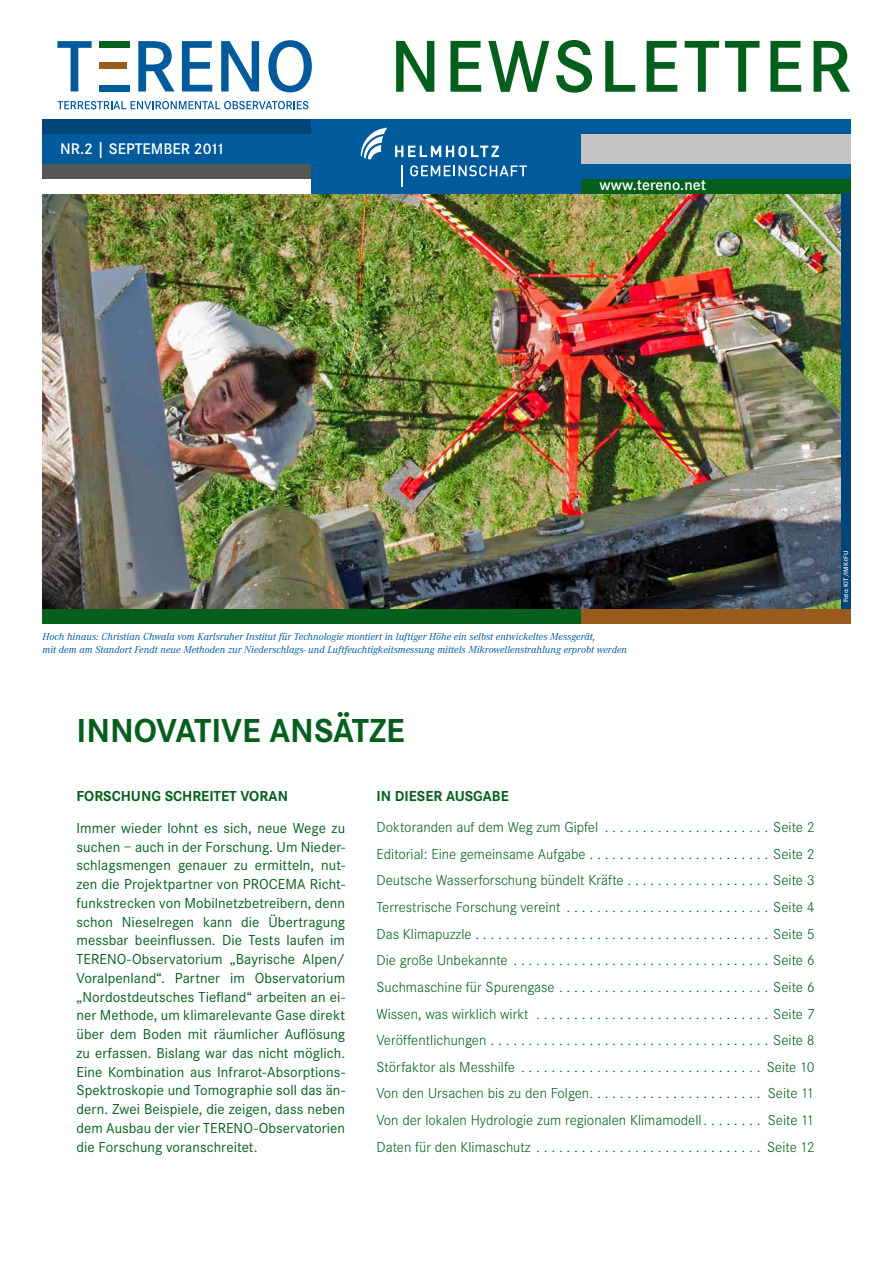
<style>
.page{position:relative;width:893px;height:1263px;background:#fff}
.page>*{position:absolute;margin:0;border:0;box-sizing:border-box;transform-origin:0 0}
.t1{font:600 76.2px "Corporate S";letter-spacing:.045em;color:#045f1c}
.Über_groß{font:700 34.5px "Corporate S";color:#045f1c}
.t2{font:600 15.9px "Corporate S";color:#fff}
.t3{font:300 15px "Corporate S";color:#045f1c}
.Fließ_block{font:15px/18.8px "Corporate S";letter-spacing:.005em;color:#045f1c;text-align:justify}
.Meldung_V2{font:700 15px "Corporate S";color:#045f1c}
.BU{font:italic 10.5px/12.6px "Corporate A";letter-spacing:.005em;color:#005a9c}
.Bildnachweis{font:600 6.75px "Corporate S";color:#fff}
</style>
<div class="page">
<svg style="left:57px;top:41px;width:35px;height:50px"></svg>
<svg style="left:138px;top:41px;width:36px;height:50px"></svg>
<svg style="left:182px;top:41px;width:30px;height:50px"></svg>
<svg style="left:221px;top:41px;width:38px;height:50px"></svg>
<svg style="left:268px;top:40px;width:44px;height:52px"></svg>
<div style="left:99px;top:85px;width:30px;height:6px;background:#005a9c"></div>
<div style="left:99px;top:62px;width:28px;height:7px;background:#985b1b"></div>
<div style="left:99px;top:41px;width:30px;height:7px;background:#045f1c"></div>
<svg style="left:58px;top:101px;width:250px;height:8px"></svg>
<img style="left:43px;top:193px;width:798px;height:416px">
<div style="left:43px;top:119px;width:269px;height:15px;background:#004579"></div>
<div style="left:43px;top:134px;width:269px;height:15px;background:#005a9c"></div>
<div style="left:43px;top:149px;width:269px;height:15px;background:#005a9c"></div>
<div style="left:43px;top:164px;width:269px;height:15px;background:#565655"></div>
<div style="left:43px;top:609px;width:269px;height:15px;background:#045f1c"></div>
<div style="left:312px;top:119px;width:269px;height:15px;background:#005a9c"></div>
<div style="left:312px;top:134px;width:269px;height:15px;background:#005a9c"></div>
<div style="left:312px;top:149px;width:269px;height:15px;background:#005a9c"></div>
<div style="left:312px;top:164px;width:269px;height:15px;background:#005a9c"></div>
<div style="left:312px;top:609px;width:269px;height:15px;background:#045f1c"></div>
<div style="left:312px;top:179px;width:269px;height:14px;background:#005a9c"></div>
<div style="left:581px;top:119px;width:269px;height:15px;background:#005a9c"></div>
<div style="left:581px;top:134px;width:269px;height:15px;background:#c5c5c6"></div>
<div style="left:581px;top:149px;width:269px;height:15px;background:#c5c5c6"></div>
<div style="left:581px;top:164px;width:269px;height:15px;background:#005a9c"></div>
<div style="left:581px;top:609px;width:269px;height:15px;background:#985b1b"></div>
<div style="left:581px;top:179px;width:269px;height:14px;background:#045f1c"></div>
<svg style="left:395px;top:146px;width:104px;height:11px"></svg>
<svg style="left:401px;top:165px;width:1px;height:22px"></svg>
<svg style="left:410px;top:165px;width:117px;height:11px"></svg>
<svg style="left:361px;top:128px;width:26px;height:31px"></svg>
<div style="left:841px;top:193px;width:9px;height:416px;background:#004579"></div>
<p class="t2" style="left:60px;top:140px;width:166px">NR.2 | SEPTEMBER 2011</p>
<p class="t1" style="left:390px;top:24px;width:463px">NEWSLETTER</p>
<p class="t2" style="left:599px;top:176px;width:108px">www.tereno.net</p>
<p class="Bildnachweis" style="left:842px;top:602px;width:53px;rotate:-90deg">Foto: KIT/IMK-IFU</p>
<p class="BU" style="left:43px;top:630px;width:586px">Hoch hinaus: Christian Chwala vom Karlsruher Institut für Technologie montiert in luftiger Höhe ein selbst entwickeltes Messgerät,<br>mit dem am Standort Fendt neue Methoden zur Niederschlags- und Luftfeuchtigkeitsmessung mittels Mikrowellenstrahlung erprobt werden</p>
<p class="Über_groß" style="left:77px;top:710px;width:330px">INNOVATIVE ANSÄTZE</p>
<p class="Meldung_V2" style="left:77px;top:788px;width:213px">FORSCHUNG SCHREITET VORAN</p>
<p class="Fließ_block" style="left:77px;top:819px;width:270px">Immer wieder lohnt es sich, neue Wege zu suchen – auch in der Forschung. Um Nieder&shy;schlagsmengen genauer zu ermitteln, nut&shy;zen die Projektpartner von PROCEMA Richt&shy;funkstrecken von Mobilnetzbetreibern, denn schon Nieselregen kann die Übertragung messbar beeinflussen. Die Tests laufen im TERENO-Observatorium „Bayrische Alpen/ Voralpenland“. Partner im Observatorium „Nordostdeutsches Tiefland“ arbeiten an ei&shy;ner Methode, um klimarelevante Gase direkt über dem Boden mit räumlicher Auflösung zu erfassen. Bislang war das nicht möglich.<br>Eine Kombination aus Infrarot-Absorptions-Spektroskopie und Tomographie soll das än&shy;dern. Zwei Beispiele, die zeigen, dass neben dem Ausbau der vier TERENO-Observatorien die Forschung voranschreitet.</p>
<p class="Meldung_V2" style="left:376px;top:788px;width:134px">IN DIESER AUSGABE</p>
<p class="t3" style="left:376px;top:819px;width:439px">Doktoranden auf dem Weg zum Gipfel . . . . . . . . . . . . . . . . . . . . . . Seite 2</p>
<p class="t3" style="left:376px;top:846px;width:439px">Editorial: Eine gemeinsame Aufgabe . . . . . . . . . . . . . . . . . . . . . . . . Seite 2</p>
<p class="t3" style="left:376px;top:872px;width:439px">Deutsche Wasserforschung bündelt Kräfte . . . . . . . . . . . . . . . . . . . Seite 3</p>
<p class="t3" style="left:376px;top:899px;width:439px">Terrestrische Forschung vereint . . . . . . . . . . . . . . . . . . . . . . . . . . . Seite 4</p>
<p class="t3" style="left:376px;top:925px;width:439px">Das Klimapuzzle . . . . . . . . . . . . . . . . . . . . . . . . . . . . . . . . . . . . . . . Seite 5</p>
<p class="t3" style="left:376px;top:952px;width:439px">Die große Unbekannte . . . . . . . . . . . . . . . . . . . . . . . . . . . . . . . . . . Seite 6</p>
<p class="t3" style="left:376px;top:979px;width:439px">Suchmaschine für Spurengase . . . . . . . . . . . . . . . . . . . . . . . . . . . . Seite 6</p>
<p class="t3" style="left:376px;top:1005px;width:439px">Wissen, was wirklich wirkt . . . . . . . . . . . . . . . . . . . . . . . . . . . . . . . Seite 7</p>
<p class="t3" style="left:376px;top:1032px;width:439px">Veröffentlichungen . . . . . . . . . . . . . . . . . . . . . . . . . . . . . . . . . . . . . Seite 8</p>
<p class="t3" style="left:376px;top:1059px;width:439px">Störfaktor als Messhilfe . . . . . . . . . . . . . . . . . . . . . . . . . . . . . . . . Seite 10</p>
<p class="t3" style="left:376px;top:1085px;width:439px">Von den Ursachen bis zu den Folgen . . . . . . . . . . . . . . . . . . . . . . . Seite 11</p>
<p class="t3" style="left:376px;top:1112px;width:439px">Von der lokalen Hydrologie zum regionalen Klimamodell . . . . . . . . Seite 11</p>
<p class="t3" style="left:376px;top:1138px;width:439px">Daten für den Klimaschutz . . . . . . . . . . . . . . . . . . . . . . . . . . . . . . Seite 12</p>
</div>
